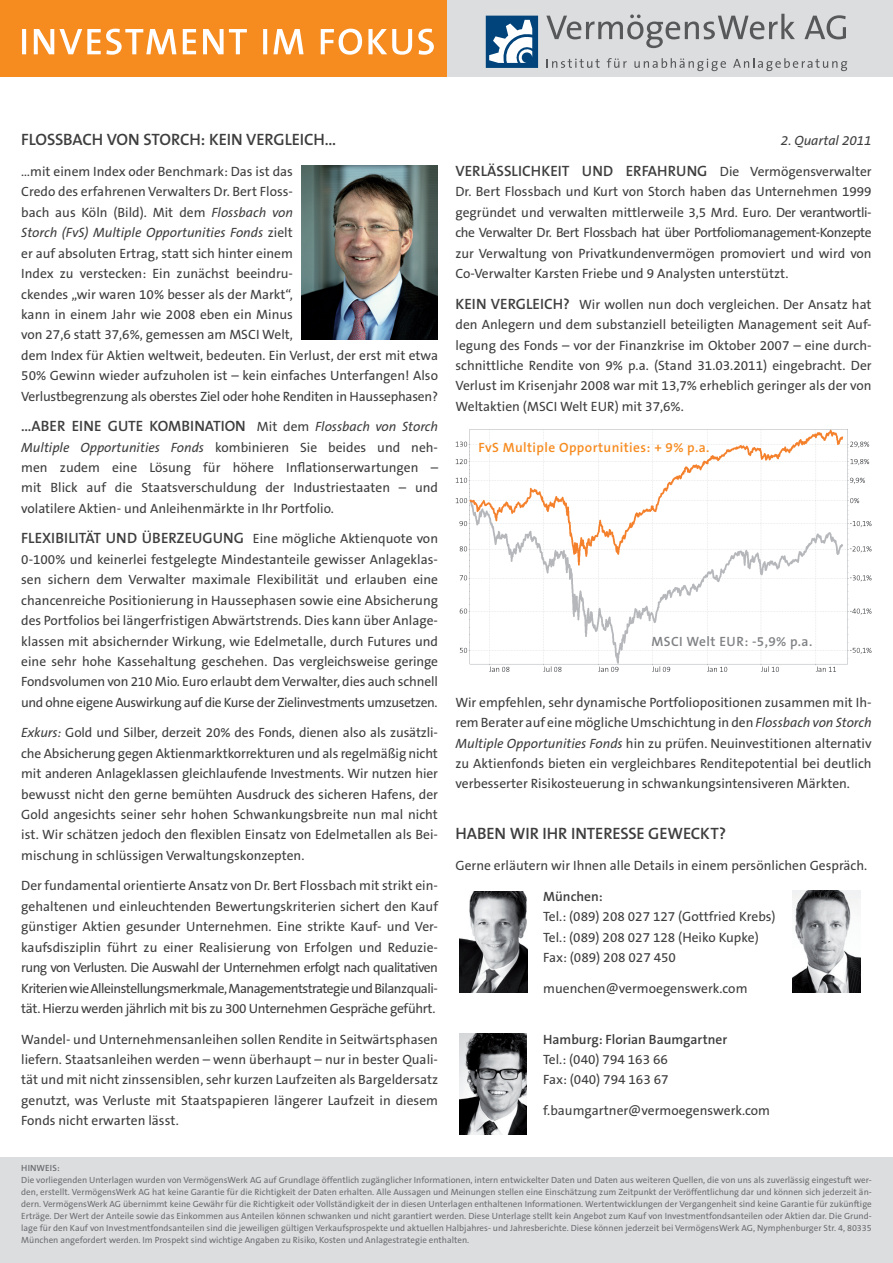
<style>
.page{position:relative;width:893px;height:1263px;background:#fff}
.page>*{position:absolute;margin:0;border:0;box-sizing:border-box;transform-origin:0 0}
.IIF_HEADLINE{font:600 16.5px "The Sans B6";letter-spacing:-.01em;color:#3e3e3f}
.IIF_copy{font:600 15px "The Sans B6";color:#3e3e3f}
.IIF_copy-2{font:13.5px/20.4px "The Sans B5 Plain";color:#3e3e3f;text-align:justify}
.Adresse{font:13.5px/20.4px "The Sans B5 Plain";color:#3e3e3f}
.titel{font:600 13.5px "The Sans B6";letter-spacing:.03em;color:#f68b1f}
.titel-2{font:600 13.5px "The Sans B6";letter-spacing:.035em;color:#808285}
.IIF_copy-3{font:italic 13.5px "The Sans B5 Plain";color:#3e3e3f}
.IIF_Disclaimer{font:9px/12px "The Sans B5 Plain";color:#6c6d70;text-align:justify}
.disclaimer_headline{font:600 9px "The Sans B6";letter-spacing:.015em;color:#6c6d70}
.s1{font-style:italic}
.s2{font-family:"The Sans B6";font-weight:600;font-size:15px}
.s3{font-family:"The Sans B5 Plain";font-weight:400;font-size:13.5px}
.s4{font-family:"The Sans B6";font-weight:600}
</style>
<div class="page">
<div style="left:446px;top:0;width:447px;height:77px;background:#dcdddf"></div>
<div style="left:0;top:0;width:446px;height:77px;background:#f68b1f"></div>
<svg style="left:22px;top:29px;width:412px;height:26px"></svg>
<svg style="left:547px;top:59px;width:53px;height:9px"></svg>
<svg style="left:607px;top:58px;width:20px;height:10px"></svg>
<svg style="left:634px;top:58px;width:92px;height:13px"></svg>
<svg style="left:733px;top:58px;width:114px;height:13px"></svg>
<svg style="left:546px;top:14px;width:249px;height:34px"></svg>
<svg style="left:804px;top:15px;width:42px;height:24px"></svg>
<div style="left:486px;top:16px;width:52px;height:52px;background:#00447b"></div>
<svg style="left:489px;top:20px;width:43px;height:43px"></svg>
<div style="left:0;top:1157px;width:893px;height:106px;background:#dcdddf"></div>
<img style="left:460px;top:891px;width:67px;height:102px">
<img style="left:792px;top:891px;width:68px;height:101px">
<img style="left:459px;top:1033px;width:68px;height:102px">
<img style="left:301px;top:166px;width:136px;height:174px">
<img style="left:456px;top:430px;width:416px;height:242px">
<p class="IIF_HEADLINE" style="left:21px;top:131px;width:317px">FLOSSBACH VON STORCH: KEIN VERGLEICH…</p>
<p class="IIF_copy-2" style="left:21px;top:162px;width:418px;text-align:left">…mit einem Index oder Benchmark: Das ist das<br>Credo des erfahrenen Verwalters Dr. Bert Floss-<br>bach aus Köln (Bild). Mit dem <span class="s1">Flossbach von<br>Storch (FvS) Multiple Opportunities Fonds</span> zielt<br>er auf absoluten Ertrag, statt sich hinter einem<br>Index zu verstecken: Ein zunächst beeindru-<br>ckendes „wir waren 10% besser als der Markt“,<br>kann in einem Jahr wie 2008 eben ein Minus<br>von 27,6 statt 37,6%, gemessen am MSCI Welt,<br>dem Index für Aktien weltweit, bedeuten. Ein Verlust, der erst mit etwa 50% Gewinn wieder aufzuholen ist – kein einfaches Unterfangen! Also Verlustbegrenzung als oberstes Ziel oder hohe Renditen in Haussephasen?</p>
<p class="IIF_copy" style="left:21px;top:418px;width:59px">…ABER EINE</p>
<p class="IIF_copy-2" style="left:21px;top:417px;width:418px;text-indent:87px"><span class="s2">GUTE KOMBINATI ON</span> Mit dem <span class="s1">Flossbach von Storch Multiple Opportunities Fonds</span> kombinieren Sie beides und neh&shy;men zudem eine Lösung für höhere Inflationserwartungen – mit Blick auf die Staatsverschuldung der Industriestaaten – und volatilere Aktien- und Anleihenmärkte in Ihr Portfolio.</p>
<p class="IIF_copy" style="left:21px;top:530px;width:418px">FLEXI BI LITÄT UN D ÜBERZEUGUNG <span class="s3">Eine mögliche Aktienquote von</span></p>
<p class="IIF_copy-2" style="left:21px;top:549px;width:418px">0-100% und keinerlei festgelegte Mindestanteile gewisser Anlageklas&shy;sen sichern dem Verwalter maximale Flexibilität und erlauben eine chancenreiche Positionierung in Haussephasen sowie eine Absicherung des Portfolios bei längerfristigen Abwärtstrends. Dies kann über Anlage&shy;klassen mit absichernder Wirkung, wie Edelmetalle, durch Futures und eine sehr hohe Kassehaltung geschehen. Das vergleichsweise geringe Fondsvolumen von 210 Mio. Euro erlaubt dem Verwalter, dies auch schnell und ohne eigene Auswirkung auf die Kurse der Zielinvestments umzusetzen.</p>
<p class="IIF_copy-2" style="left:21px;top:723px;width:418px"><span class="s1">Exkurs:</span> Gold und Silber, derzeit 20% des Fonds, dienen also als zusätzli&shy;che Absicherung gegen Aktienmarktkorrekturen und als regelmäßig nicht mit anderen Anlageklassen gleichlaufende Investments. Wir nutzen hier bewusst nicht den gerne bemühten Ausdruck des sicheren Hafens, der Gold angesichts seiner sehr hohen Schwankungsbreite nun mal nicht ist. Wir schätzen jedoch den flexiblen Einsatz von Edelmetallen als Bei&shy;mischung in schlüssigen Verwaltungskonzepten.</p>
<p class="IIF_copy-2" style="left:21px;top:876px;width:418px">Der fundamental orientierte Ansatz von Dr. Bert Flossbach mit strikt ein&shy;gehaltenen und einleuchtenden Bewertungskriterien sichert den Kauf günstiger Aktien gesunder Unternehmen. Eine strikte Kauf- und Ver&shy;kaufsdisziplin führt zu einer Realisierung von Erfolgen und Reduzie&shy;rung von Verlusten. Die Auswahl der Unternehmen erfolgt nach qualitativen Kriterien wie Alleinstellungsmerkmale, Managementstrategie und Bilanzquali&shy;tät. Hierzu werden jährlich mit bis zu 300 Unternehmen Gespräche geführt.</p>
<p class="IIF_copy-2" style="left:21px;top:1029px;width:418px">Wandel- und Unternehmensanleihen sollen Rendite in Seitwärtsphasen liefern. Staatsanleihen werden – wenn überhaupt – nur in bester Quali&shy;tät und mit nicht zinssensiblen, sehr kurzen Laufzeiten als Bargeldersatz genutzt, was Verluste mit Staatspapieren längerer Laufzeit in diesem Fonds nicht erwarten lässt.</p>
<p class="IIF_copy-3" style="left:781px;top:134px;width:92px">2. Quartal 2011</p>
<p class="IIF_copy" style="left:455px;top:163px;width:418px">VERLÄSSLICHKEIT UN D ERFAHRUNG <span class="s3">Die Vermögensverwalter</span></p>
<p class="IIF_copy-2" style="left:455px;top:182px;width:418px">Dr. Bert Flossbach und Kurt von Storch haben das Unternehmen 1999 gegründet und verwalten mittlerweile 3,5 Mrd. Euro. Der verantwortli&shy;che Verwalter Dr. Bert Flossbach hat über Portfoliomanagement-Konzepte zur Verwaltung von Privatkundenvermögen promoviert und wird von Co-Verwalter Karsten Friebe und 9 Analysten unterstützt.</p>
<p class="IIF_copy" style="left:455px;top:296px;width:17px">KEIN</p>
<p class="IIF_copy-2" style="left:455px;top:294px;width:418px;text-indent:35px"><span class="s2">VERGLEICH?</span> Wir wollen nun doch vergleichen. Der Ansatz hat den Anlegern und dem substanziell beteiligten Management seit Auf&shy;legung des Fonds – vor der Finanzkrise im Oktober 2007 – eine durch&shy;schnittliche Rendite von 9% p.a. (Stand 31.03.2011) eingebracht. Der Verlust im Krisenjahr 2008 war mit 13,7% erheblich geringer als der von Weltaktien (MSCI Welt EUR) mit 37,6%.</p>
<p class="titel" style="left:478px;top:440px;width:233px">FvS Multiple Opportunities: + 9% p.a.</p>
<p class="titel-2" style="left:651px;top:634px;width:162px">MSCI Welt EUR: -5,9% p.a.</p>
<p class="IIF_copy-2" style="left:455px;top:692px;width:418px">Wir empfehlen, sehr dynamische Portfoliopositionen zusammen mit Ih&shy;rem Berater auf eine mögliche Umschichtung in den <span class="s1">Flossbach von Storch Multiple Opportunities Fonds</span> hin zu prüfen. Neuinvestitionen alternativ zu Aktienfonds bieten ein vergleichbares Renditepotential bei deutlich verbesserter Risikosteuerung in schwankungsintensiveren Märkten.</p>
<p class="IIF_HEADLINE" style="left:455px;top:825px;width:96px">Haben wir Ihr</p>
<p class="IIF_HEADLINE" style="left:571px;top:825px;width:157px">I nteresse geweckt?</p>
<p class="IIF_copy-2" style="left:455px;top:856px;width:413px">Gerne erläutern wir Ihnen alle Details in einem persönlichen Gespräch.</p>
<p class="Adresse" style="left:543px;top:886px;width:234px"><span class="s4">München:<br></span>Tel.: (089) 208 027 127 (Gottfried Krebs)<br>Tel.: (089) 208 027 128 (Heiko Kupke)<br>Fax: (089) 208 027 450</p>
<p class="Adresse" style="left:543px;top:978px;width:206px">muenchen@vermoegenswerk.com</p>
<p class="Adresse" style="left:543px;top:1029px;width:185px"><span class="s4">Hamburg: Florian Baumgartner<br></span>Tel.: (040) 794 163 66<br>Fax: (040) 794 163 67</p>
<p class="Adresse" style="left:543px;top:1101px;width:228px">f.baumgartner@vermoegenswerk.com</p>
<p class="disclaimer_headline" style="left:21px;top:1163px;width:40px">Hinweis:</p>
<p class="IIF_Disclaimer" style="left:21px;top:1174px;width:852px">Die vorliegenden Unterlagen wurden von VermögensWerk AG auf Grundlage öffentlich zugänglicher Informationen, intern entwickelter Daten und Daten aus weiteren Quellen, die von uns als zuverlässig eingestuft wer&shy;den, erstellt. VermögensWerk AG hat keine Garantie für die Richtigkeit der Daten erhalten. Alle Aussagen und Meinungen stellen eine Einschätzung zum Zeitpunkt der Veröffentlichung dar und können sich jederzeit än&shy;dern. VermögensWerk AG übernimmt keine Gewähr für die Richtigkeit oder Vollständigkeit der in diesen Unterlagen enthaltenen Informationen. Wertentwicklungen der Vergangenheit sind keine Garantie für zukünftige Erträge. Der Wert der Anteile sowie das Einkommen aus Anteilen können schwanken und nicht garantiert werden. Diese Unterlage stellt kein Angebot zum Kauf von Investmentfondsanteilen oder Aktien dar. Die Grund&shy;lage für den Kauf von Investmentfondsanteilen sind die jeweiligen gültigen Verkaufsprospekte und aktuellen Halbjahres- und Jahresberichte. Diese können jederzeit bei VermögensWerk AG, Nymphenburger Str. 4, 80335<br>München angefordert werden. Im Prospekt sind wichtige Angaben zu Risiko, Kosten und Anlagestrategie enthalten.</p>
</div>
